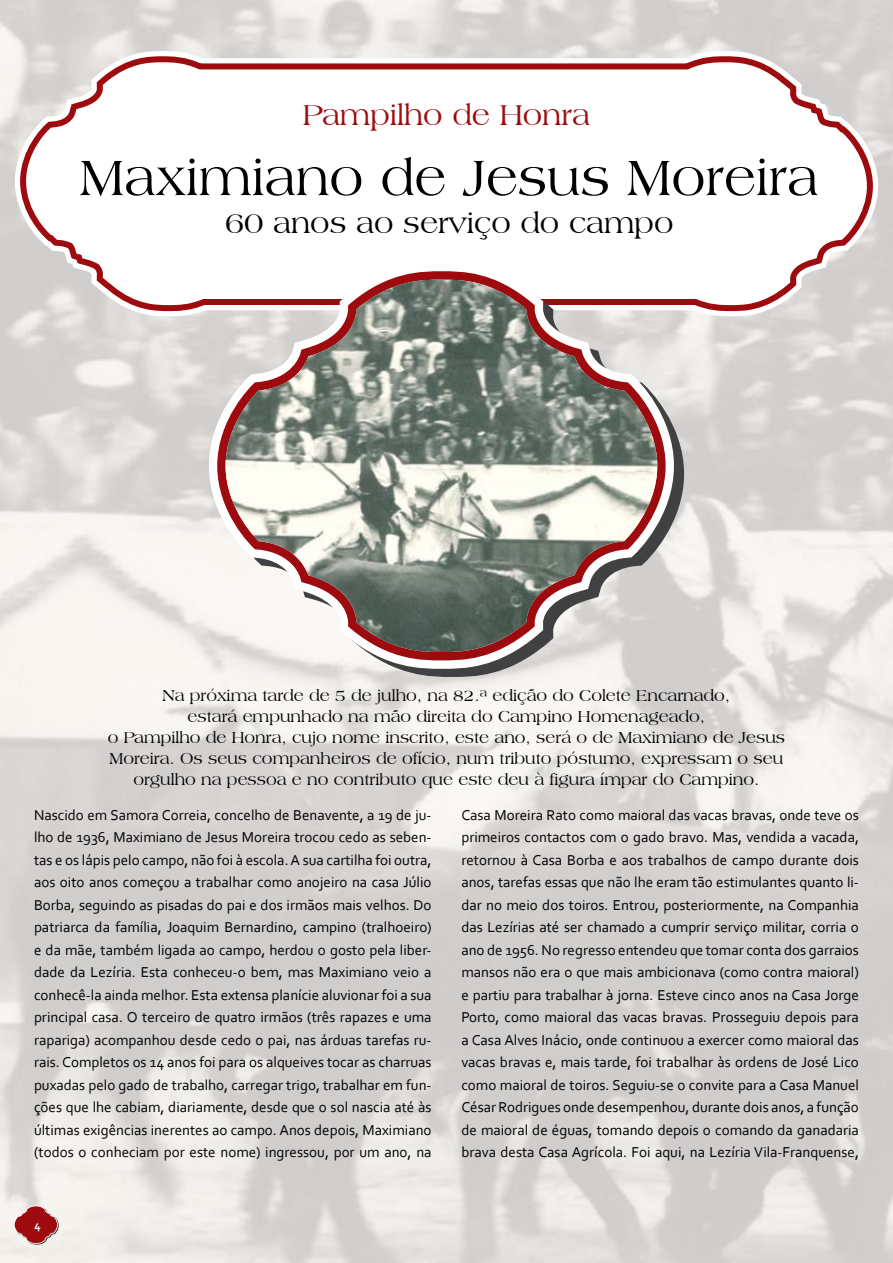
<style>
.page{position:relative;width:893px;height:1263px;background:#fff}
.page>*{position:absolute;margin:0;border:0;box-sizing:border-box;transform-origin:0 0}
.t1{font:52.5px "Americana BT";color:#000}
.t2{font:30px "Americana BT";color:#000}
.t3{font:30px "Americana BT";color:#9e0b0f}
.t4{font:16.5px/21px "Americana BT";color:#000;text-align:center}
.t5{font:15px/22.5px "Corbel";color:#000;text-align:justify}
.t6{font:700 12px "Corbel";color:#fff}
</style>
<div class="page">
<svg style="left:14px;top:1205px;width:45px;height:40px;background:#bc6566"></svg>
<svg style="left:4px;top:31px;width:885px;height:306px;background:#dad8d6"></svg>
<svg style="left:14px;top:45px;width:865px;height:277px"></svg>
<svg style="left:26px;top:62px;width:841px;height:243px"></svg>
<svg style="left:219px;top:271px;width:465px;height:406px"></svg>
<svg style="left:209px;top:263px;width:465px;height:406px"></svg>
<svg style="left:217px;top:271px;width:449px;height:389px"></svg>
<img style="left:226px;top:280px;width:431px;height:372px">
<h2 class="t3" style="left:303px;top:97px;width:288px">Pampilho de Honra</h2>
<h1 class="t1" style="left:80px;top:147px;width:740px">Maximiano de Jesus Moreira</h1>
<h2 class="t2" style="left:225px;top:205px;width:450px">60 anos ao serviço do campo</h2>
<p class="t4" style="left:108px;top:684px;width:679px">Na próxima tarde de 5 de julho, na 82.ª edição do Colete Encarnado,<br>estará empunhado na mão direita do Campino Homenageado,<br>o Pampilho de Honra, cujo nome inscrito, este ano, será o de Maximiano de Jesus Moreira. Os seus companheiros de ofício, num tributo póstumo, expressam o seu orgulho na pessoa e no contributo que este deu à figura ímpar do Campino.</p>
<p class="t5" style="left:34px;top:803px;width:399px">Nascido em Samora Correia, concelho de Benavente, a 19 de ju&shy;lho de 1936, Maximiano de Jesus Moreira trocou cedo as seben&shy;tas e os lápis pelo campo, não foi à escola. A sua cartilha foi outra, aos oito anos começou a trabalhar como anojeiro na casa Júlio Borba, seguindo as pisadas do pai e dos irmãos mais velhos. Do patriarca da família, Joaquim Bernardino, campino (tralhoeiro) e da mãe, também ligada ao campo, herdou o gosto pela liber&shy;dade da Lezíria. Esta conheceu-o bem, mas Maximiano veio a conhecê-la ainda melhor. Esta extensa planície aluvionar foi a sua principal casa. O terceiro de quatro irmãos (três rapazes e uma rapariga) acompanhou desde cedo o pai, nas árduas tarefas ru&shy;rais. Completos os 14 anos foi para os alqueives tocar as charruas puxadas pelo gado de trabalho, carregar trigo, trabalhar em fun&shy;ções que lhe cabiam, diariamente, desde que o sol nascia até às últimas exigências inerentes ao campo. Anos depois, Maximiano (todos o conheciam por este nome) ingressou, por um ano, na</p>
<p class="t5" style="left:461px;top:803px;width:399px">Casa Moreira Rato como maioral das vacas bravas, onde teve os primeiros contactos com o gado bravo. Mas, vendida a vacada, retornou à Casa Borba e aos trabalhos de campo durante dois anos, tarefas essas que não lhe eram tão estimulantes quanto li&shy;dar no meio dos toiros. Entrou, posteriormente, na Companhia das Lezírias até ser chamado a cumprir serviço militar, corria o ano de 1956. No regresso entendeu que tomar conta dos garraios mansos não era o que mais ambicionava (como contra maioral) e partiu para trabalhar à jorna. Esteve cinco anos na Casa Jorge Porto, como maioral das vacas bravas. Prosseguiu depois para a Casa Alves Inácio, onde continuou a exercer como maioral das vacas bravas e, mais tarde, foi trabalhar às ordens de José Lico como maioral de toiros. Seguiu-se o convite para a Casa Manuel César Rodrigues onde desempenhou, durante dois anos, a função de maioral de éguas, tomando depois o comando da ganadaria brava desta Casa Agrícola. Foi aqui, na Lezíria Vila-Franquense,</p>
<p class="t6" style="left:34px;top:1217px;width:8px">4</p>
</div>
